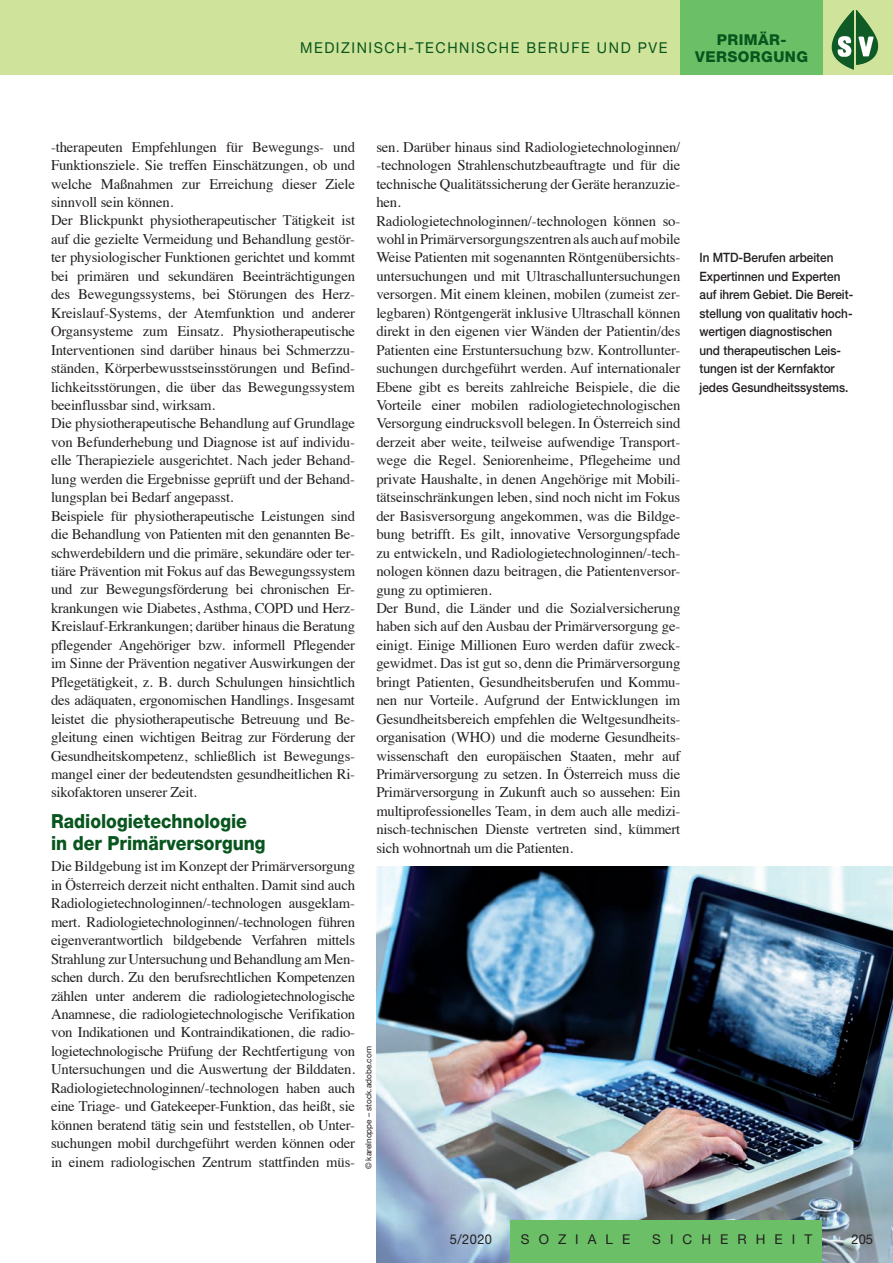
<style>
.page{position:relative;width:893px;height:1263px;background:#fff}
.page>*{position:absolute;margin:0;border:0;box-sizing:border-box;transform-origin:0 0}
.t1{font:800 19.5px/21.8px "Helvetica Neue";color:#08551e;scale:.9 1}
.t2{font:15px "Helvetica Neue LT Std";letter-spacing:.11em;color:#08551e;scale:.95 1}
.t3{font:800 15px/17.5px "Helvetica Neue LT Std";letter-spacing:.03em;color:#08551e;text-align:center}
.t4{font:14.7px/18.5px "Times";letter-spacing:-.01em;color:#231f20}
.t5{font:13.5px "Helvetica Neue LT Std";letter-spacing:.67em;color:#231f20}
.t6{font:13.5px "Helvetica Neue LT Std";letter-spacing:.67em;color:#231f20;scale:.95 1}
.t7{font:500 12.9px/18.5px "Helvetica Neue";color:#231f20;scale:.91 1}
.t8{font:8.25px "Helvetica Neue LT Std";color:#231f20}
</style>
<div class="page">
<div style="left:0;top:0;width:893px;height:74px;background:#d0e39a"></div>
<div style="left:680px;top:0;width:143px;height:74px;background:#6bc067"></div>
<img style="left:856px;top:10px;width:22px;height:55px">
<img style="left:376px;top:867px;width:517px;height:396px">
<div style="left:510px;top:1220px;width:312px;height:43px;background:#6bc067"></div>
<p class="t2" style="left:300px;top:39px;width:388px">MEDIZINISCH-TECHNISCHE BERUFE UND PVE</p>
<p class="t3" style="left:695px;top:30px;width:114px">PRIMÄR-<br>VERSORGUNG</p>
<p class="t4" style="left:51px;top:136px;width:306px">-therapeuten Empfehlungen für Bewegungs- und Funktionsziele. Sie treffen Einschätzungen, ob und welche Maßnahmen zur Erreichung dieser Ziele sinnvoll sein können.<br>Der Blickpunkt physiotherapeutischer Tätigkeit ist auf die gezielte Vermeidung und Behandlung gestör&shy;ter physiologischer Funktionen gerichtet und kommt bei primären und sekundären Beeinträchtigungen des Bewegungssystems, bei Störungen des Herz-Kreislauf-Systems, der Atemfunktion und anderer Organsysteme zum Einsatz. Physiotherapeutische Interventionen sind darüber hinaus bei Schmerzzu&shy;ständen, Körperbewusstseinsstörungen und Befind&shy;lichkeitsstörungen, die über das Bewegungssystem beeinflussbar sind, wirksam.<br>Die physiotherapeutische Behandlung auf Grundlage von Befunderhebung und Diagnose ist auf individu&shy;elle Therapieziele ausgerichtet. Nach jeder Behand&shy;lung werden die Ergebnisse geprüft und der Behand&shy;lungsplan bei Bedarf angepasst.<br>Beispiele für physiotherapeutische Leistungen sind die Behandlung von Patienten mit den genannten Be&shy;schwerdebildern und die primäre, sekundäre oder ter&shy;tiäre Prävention mit Fokus auf das Bewegungssystem und zur Bewegungsförderung bei chronischen Er&shy;krankungen wie Diabetes, Asthma, COPD und Herz-Kreislauf-Erkrankungen; darüber hinaus die Beratung pflegender Angehöriger bzw. informell Pflegender im Sinne der Prävention negativer Auswirkungen der Pflegetätigkeit, z. B. durch Schulungen hinsichtlich des adäquaten, ergonomischen Handlings. Insgesamt leistet die physiotherapeutische Betreuung und Be&shy;gleitung einen wichtigen Beitrag zur Förderung der Gesundheitskompetenz, schließlich ist Bewegungs&shy;mangel einer der bedeutendsten gesundheitlichen Ri&shy;sikofaktoren unserer Zeit.</p>
<h1 class="t1" style="left:51px;top:810px;width:240px">Radiologietechnologie in der Primärversorgung</h1>
<p class="t4" style="left:51px;top:856px;width:306px;text-align:justify">Die Bildgebung ist im Konzept der Primärversorgung in Österreich derzeit nicht enthalten. Damit sind auch Radiologietechnologinnen/-technologen ausgeklam&shy;mert. Radiologietechnologinnen/-technologen führen eigenverantwortlich bildgebende Verfahren mittels Strahlung zur Untersuchung und Behandlung am Men&shy;schen durch. Zu den berufsrechtlichen Kompetenzen zählen unter anderem die radiologietechnologische Anamnese, die radiologietechnologische Verifikation von Indikationen und Kontraindikationen, die radio&shy;logietechnologische Prüfung der Rechtfertigung von Untersuchungen und die Auswertung der Bilddaten.<br>Radiologietechnologinnen/-technologen haben auch eine Triage- und Gatekeeper-Funktion, das heißt, sie können beratend tätig sein und feststellen, ob Unter&shy;suchungen mobil durchgeführt werden können oder in einem radiologischen Zentrum stattfinden müs-</p>
<p class="t4" style="left:376px;top:136px;width:306px">sen. Darüber hinaus sind Radiologietechnologinnen/ -technologen Strahlenschutzbeauftragte und für die technische Qualitätssicherung der Geräte heranzuzie&shy;hen.<br>Radiologietechnologinnen/-technologen können so&shy;wohl in Primärversorgungszentren als auch auf mobile Weise Patienten mit sogenannten Röntgenübersichts&shy;untersuchungen und mit Ultraschalluntersuchungen versorgen. Mit einem kleinen, mobilen (zumeist zer&shy;legbaren) Röntgengerät inklusive Ultraschall können direkt in den eigenen vier Wänden der Patientin/des Patienten eine Erstuntersuchung bzw. Kontrollunter&shy;suchungen durchgeführt werden. Auf internationaler Ebene gibt es bereits zahlreiche Beispiele, die die Vorteile einer mobilen radiologietechnologischen Versorgung eindrucksvoll belegen. In Österreich sind derzeit aber weite, teilweise aufwendige Transport&shy;wege die Regel. Seniorenheime, Pflegeheime und private Haushalte, in denen Angehörige mit Mobili&shy;tätseinschränkungen leben, sind noch nicht im Fokus der Basisversorgung angekommen, was die Bildge&shy;bung betrifft. Es gilt, innovative Versorgungspfade zu entwickeln, und Radiologietechnologinnen/-tech&shy;nologen können dazu beitragen, die Patientenversor&shy;gung zu optimieren.<br>Der Bund, die Länder und die Sozialversicherung haben sich auf den Ausbau der Primärversorgung ge&shy;einigt. Einige Millionen Euro werden dafür zweck&shy;gewidmet. Das ist gut so, denn die Primärversorgung bringt Patienten, Gesundheitsberufen und Kommu&shy;nen nur Vorteile. Aufgrund der Entwicklungen im Gesundheitsbereich empfehlen die Weltgesundheits&shy;organisation (WHO) und die moderne Gesundheits&shy;wissenschaft den europäischen Staaten, mehr auf Primärversorgung zu setzen. In Österreich muss die Primärversorgung in Zukunft auch so aussehen: Ein multiprofessionelles Team, in dem auch alle medizi&shy;nisch-technischen Dienste vertreten sind, kümmert sich wohnortnah um die Patienten.</p>
<p class="t8" style="left:364px;top:1169px;width:125px;rotate:-90deg">© karelnoppe – stock.adobe.com</p>
<p class="t7" style="left:699px;top:248px;width:170px">In MTD-Berufen arbeiten<br>Expertinnen und Experten auf ihrem Gebiet. Die Bereit&shy;stellung von qualitativ hoch&shy;wertigen diagnostischen und therapeutischen Leis&shy;tungen ist der Kernfaktor jedes Gesundheitssystems.</p>
<p class="t6" style="left:450px;top:1231px;width:46px">5/2020</p>
<p class="t5" style="left:521px;top:1231px;width:111px">SOZIALE</p>
<p class="t5" style="left:652px;top:1231px;width:161px">SICHERHEIT</p>
<p class="t6" style="left:852px;top:1231px;width:24px">205</p>
</div>
